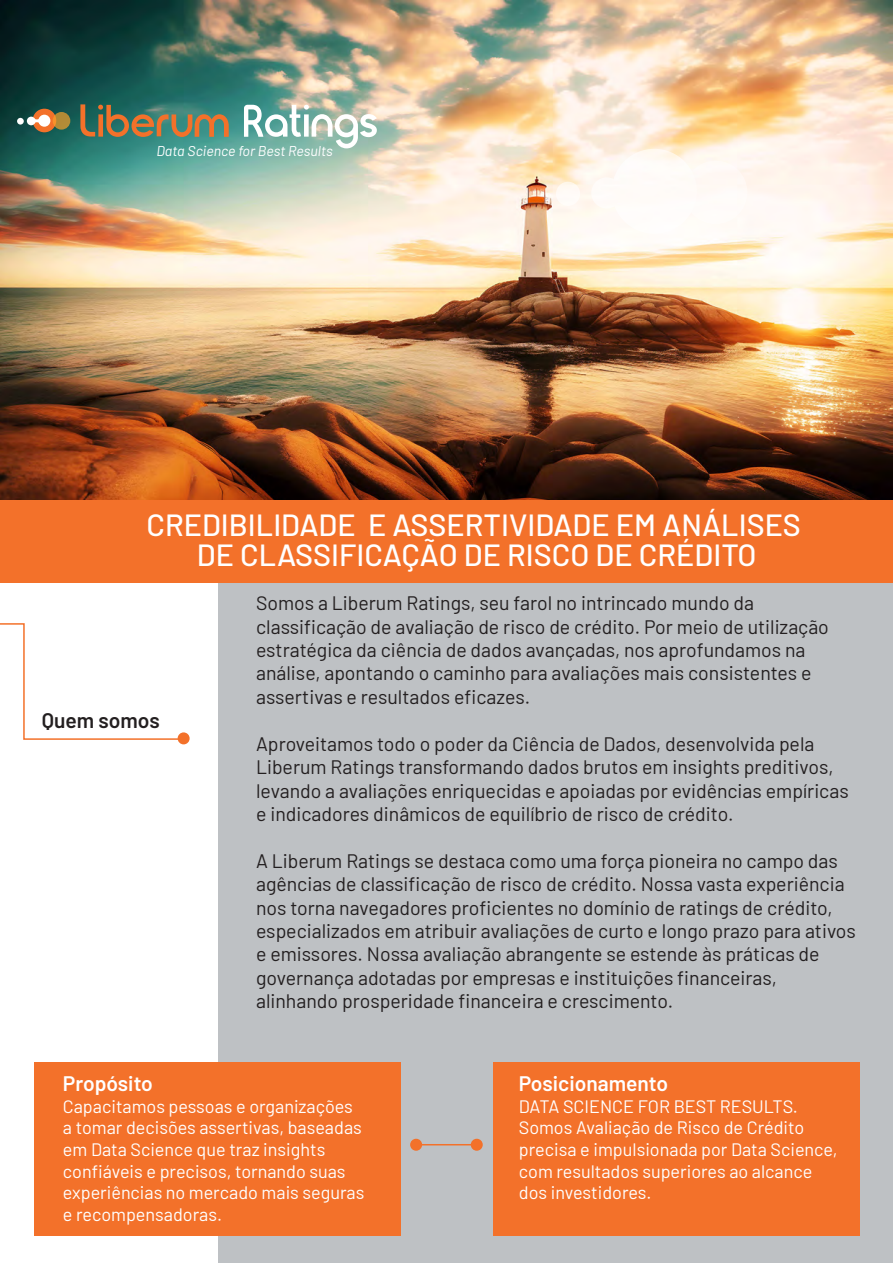
<style>
.page{position:relative;width:893px;height:1263px;background:#fff}
.page>*{position:absolute;margin:0;border:0;box-sizing:border-box;transform-origin:0 0}
.t1{font:500 30.6px/30px "Barlow";color:#fff;text-align:center}
.t2{font:600 21px "Barlow";color:#fff}
.t3{font:600 21px "Barlow";color:#231f20}
.t4{font:19.5px/23.4px "Barlow";color:#231f20}
.t5{font:18px/21.6px "Barlow";color:#fff}
.t6{font:italic 14.25px "Barlow";color:#fff}
</style>
<div class="page">
<img style="left:0;top:0;width:893px;height:501px">
<div style="left:219px;top:553px;width:674px;height:710px;background:#bec1c4"></div>
<div style="left:33px;top:109px;width:23px;height:23px;background:#f3712a;border-radius:50%"></div>
<div style="left:17px;top:118px;width:7px;height:7px;background:#fff;border-radius:50%"></div>
<svg style="left:27px;top:115px;width:23px;height:12px"></svg>
<svg style="left:80px;top:104px;width:149px;height:33px;background:#6f785b"></svg>
<svg style="left:53px;top:112px;width:17px;height:18px"></svg>
<svg style="left:244px;top:105px;width:133px;height:43px"></svg>
<div style="left:612px;top:149px;width:85px;height:85px;background:#fff;border-radius:50%"></div>
<div style="left:556px;top:182px;width:24px;height:24px;background:#fffaf7;border-radius:50%"></div>
<svg style="left:591px;top:170px;width:27px;height:44px"></svg>
<div style="left:684px;top:161px;width:63px;height:63px;background:#fffbf8;border-radius:50%"></div>
<div style="left:0;top:501px;width:893px;height:82px;background:#f3712a"></div>
<svg style="left:0;top:623px;width:180px;height:117px"></svg>
<div style="left:178px;top:733px;width:11px;height:11px;background:#f3712a;border-radius:50%"></div>
<div style="left:178px;top:732px;width:12px;height:12px;border:2px solid #f3712a;border-radius:50%"></div>
<div style="left:35px;top:1062px;width:366px;height:174px;background:#f3712a"></div>
<div style="left:494px;top:1062px;width:366px;height:174px;background:#f3712a"></div>
<hr style="left:415px;top:1144px;width:62px;height:1px;background:#f3712a">
<div style="left:411px;top:1139px;width:10px;height:11px;background:#f3712a;border-radius:50%"></div>
<div style="left:410px;top:1139px;width:12px;height:12px;border:2px solid #f3712a;border-radius:50%"></div>
<div style="left:471px;top:1139px;width:11px;height:11px;background:#f3712a;border-radius:50%"></div>
<div style="left:471px;top:1139px;width:12px;height:12px;border:2px solid #f3712a;border-radius:50%"></div>
<p class="t6" style="left:157px;top:141px;width:178px">Data Science for Best Results</p>
<h1 class="t1" style="left:146px;top:507px;width:656px">CREDIBILIDADE E ASSERTIVIDADE EM ANÁLISES<br>DE CLASSIFICAÇÃO DE RISCO DE CRÉDITO</h1>
<p class="t4" style="left:256px;top:590px;width:574px">Somos a Liberum Ratings, seu farol no intrincado mundo da classificação de avaliação de risco de crédito. Por meio de utilização estratégica da ciência de dados avançadas, nos aprofundamos na análise, apontando o caminho para avaliações mais consistentes e assertivas e resultados eficazes.</p>
<p class="t4" style="left:256px;top:730px;width:594px">Aproveitamos todo o poder da Ciência de Dados, desenvolvida pela Liberum Ratings transformando dados brutos em insights preditivos, levando a avaliações enriquecidas e apoiadas por evidências empíricas e indicadores dinâmicos de equilíbrio de risco de crédito.</p>
<p class="t4" style="left:256px;top:847px;width:601px">A Liberum Ratings se destaca como uma força pioneira no campo das agências de classificação de risco de crédito. Nossa vasta experiência nos torna navegadores proficientes no domínio de ratings de crédito, especializados em atribuir avaliações de curto e longo prazo para ativos e emissores. Nossa avaliação abrangente se estende às práticas de governança adotadas por empresas e instituições financeiras, alinhando prosperidade financeira e crescimento.</p>
<p class="t3" style="left:42px;top:705px;width:120px">Quem somos</p>
<p class="t2" style="left:63px;top:1068px;width:92px">Propósito</p>
<p class="t5" style="left:63px;top:1094px;width:303px">Capacitamos pessoas e organizações a tomar decisões assertivas, baseadas em Data Science que traz insights confiáveis e precisos, tornando suas experiências no mercado mais seguras e recompensadoras.</p>
<p class="t2" style="left:519px;top:1068px;width:151px">Posicionamento</p>
<p class="t5" style="left:519px;top:1094px;width:320px">DATA SCIENCE FOR BEST RESULTS.<br>Somos Avaliação de Risco de Crédito precisa e impulsionada por Data Science, com resultados superiores ao alcance dos investidores.</p>
</div>
